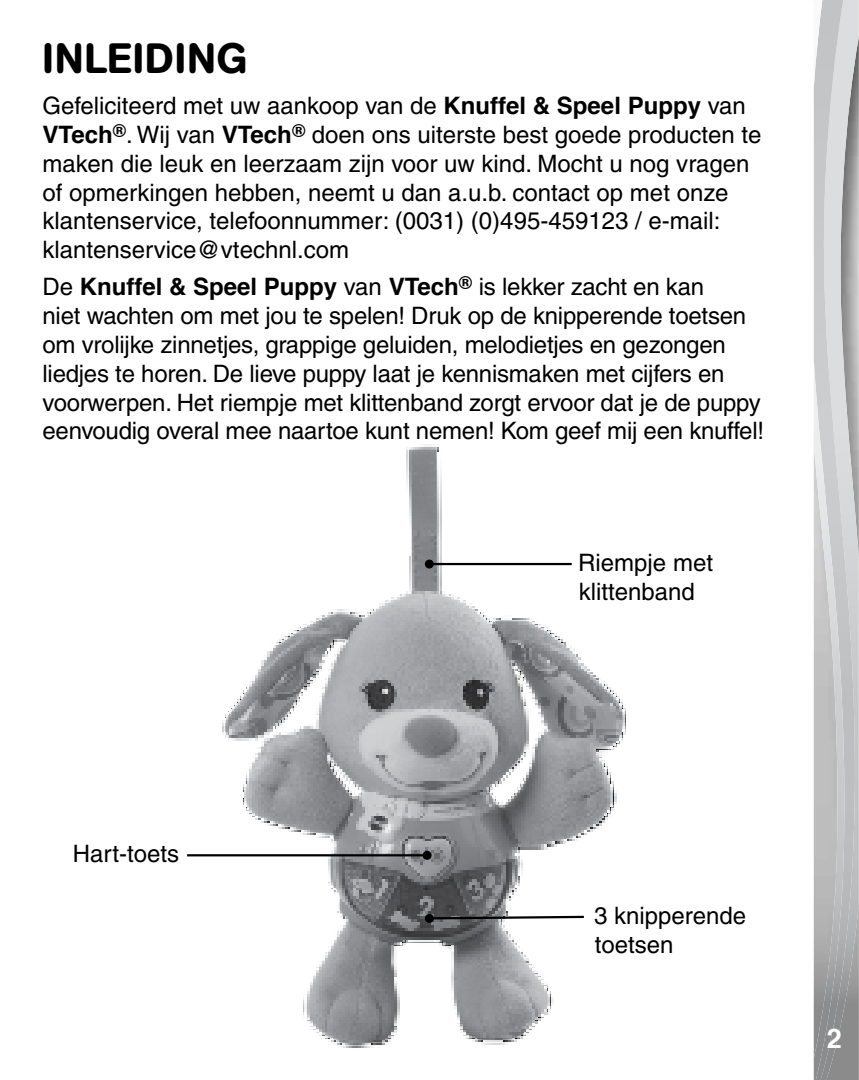
<style>
.page{position:relative;width:859px;height:1080px;background:#fff}
.page>*{position:absolute;margin:0;border:0;box-sizing:border-box;transform-origin:0 0}
.t1{font:500 42px "AG Book Rounded";letter-spacing:.02em;color:#000}
.t2{font:500 33px "Helvetica";color:#fff}
.t3{font:500 24px/28.8px "Helvetica";letter-spacing:-.01em;color:#000}
.s1{font-weight:700}
.s2{font-weight:700;font-size:27px}
</style>
<div class="page">
<img style="left:857px;top:0;width:1px;height:1080px">
<img style="left:847px;top:0;width:10px;height:1080px">
<img style="left:814px;top:0;width:33px;height:1080px">
<img style="left:188px;top:444px;width:438px;height:604px">
<hr style="left:187px;top:854px;width:240px;height:2px;background:#000">
<div style="left:423px;top:851px;width:9px;height:9px;background:#000;border-radius:50%"></div>
<hr style="left:429px;top:563px;width:143px;height:2px;background:#000">
<div style="left:425px;top:560px;width:9px;height:9px;background:#000;border-radius:50%"></div>
<svg style="left:433px;top:915px;width:153px;height:6px"></svg>
<div style="left:425px;top:914px;width:9px;height:9px;background:#000;border-radius:50%"></div>
<h1 class="t1" style="left:43px;top:33px;width:206px">INLEIDING</h1>
<p class="t3" style="left:43px;top:94px;width:721px">Gefeliciteerd met uw aankoop van de <span class="s1">Knuffel &amp; Speel Puppy</span> van <span class="s1">VTech</span><sup>®</sup>. Wij van <span class="s1">VTech</span><sup>®</sup> doen ons uiterste best goede producten te maken die leuk en leerzaam zijn voor uw kind. Mocht u nog vragen of opmerkingen hebben, neemt u dan a.u.b. contact op met onze klantenservice, telefoonnummer: (0031) (0)495-459123 / e-mail: klantenservice@vtechnl.com</p>
<p class="t3" style="left:43px;top:275px;width:723px">De <span class="s1">Knuffel &amp; Speel Puppy</span> van <span class="s1">VTech</span><sup>®</sup> is lekker zacht en kan<br>niet wachten om met jou te spelen! Druk op de knipperende toetsen om vrolijke zinnetjes, grappige geluiden, melodietjes en gezongen liedjes te horen. De lieve puppy laat je kennismaken met cijfers en voorwerpen. Het riempje met klittenband zorgt ervoor dat je de puppy eenvoudig overal mee naartoe kunt nemen! Kom geef mij een knuffel!</p>
<p class="t3" style="left:578px;top:550px;width:136px">Riempje met klittenband</p>
<p class="t3" style="left:73px;top:841px;width:108px">Hart-toets</p>
<p class="t3" style="left:594px;top:903px;width:154px">3 knipperende toetsen</p>
<h2 class="t2" style="left:818px;top:1027px;width:25px">2<span class="s2">2</span></h2>
</div>
